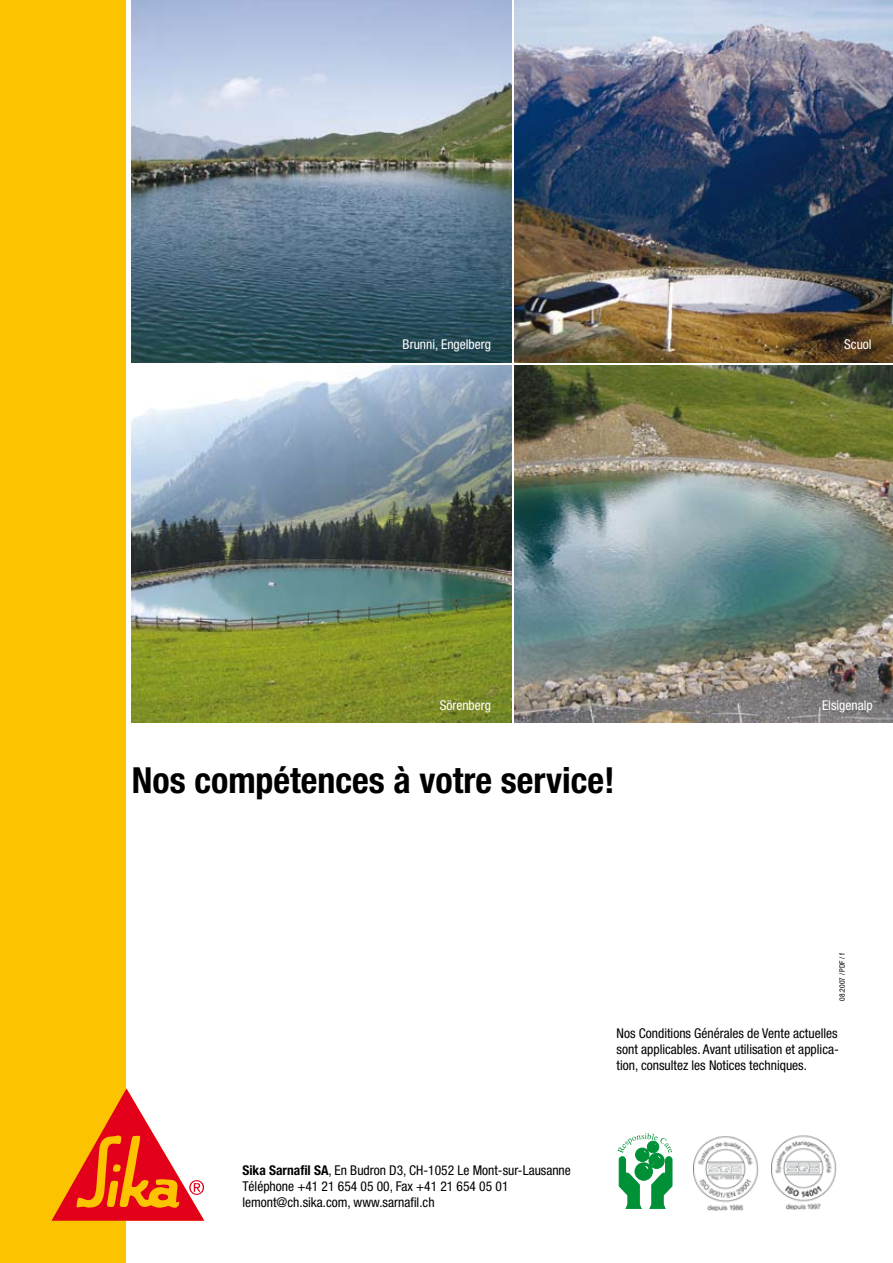
<style>
.page{position:relative;width:893px;height:1263px;background:#fff}
.page>*{position:absolute;margin:0;border:0;box-sizing:border-box;transform-origin:0 0}
.t1{font:700 condensed 36px "Helvetica Neue";color:#000}
.t2{font:condensed 13.5px/16.2px "Helvetica Neue";color:#000;text-align:justify}
.t3{font:condensed 13.5px "Helvetica Neue";color:#fff}
.t4{font:condensed 7.5px "Helvetica Neue";color:#000}
.s1{font-weight:700}
</style>
<div class="page">
<div style="left:0;top:0;width:127px;height:1263px;background:#fcc300"></div>
<svg style="left:52px;top:1088px;width:152px;height:133px"></svg>
<svg style="left:617px;top:1133px;width:55px;height:76px"></svg>
<img style="left:694px;top:1136px;width:65px;height:74px">
<img style="left:771px;top:1135px;width:66px;height:74px">
<img style="left:132px;top:0;width:379px;height:362px">
<img style="left:514px;top:0;width:379px;height:362px">
<img style="left:132px;top:366px;width:379px;height:357px">
<img style="left:514px;top:366px;width:379px;height:357px">
<p class="t3" style="left:403px;top:336px;width:90px">Brunni, Engelberg</p>
<p class="t3" style="left:844px;top:336px;width:29px">Scuol</p>
<p class="t3" style="left:440px;top:698px;width:53px">Sörenberg</p>
<p class="t3" style="left:822px;top:698px;width:52px">Elsigenalp</p>
<h1 class="t1" style="left:132px;top:759px;width:484px">Nos compétences à votre service!</h1>
<p class="t4" style="left:838px;top:1000px;width:49px;rotate:-90deg">08.2007 / PDF / f</p>
<p class="t2" style="left:242px;top:1162px;width:330px;text-align:left"><span class="s1">Sika Sarnafil SA</span>, En Budron D3, CH-1052 Le Mont-sur-Lausanne<br>Téléphone +41 21 654 05 00, Fax +41 21 654 05 01 lemont@ch.sika.com, www.sarnafil.ch</p>
<p class="t2" style="left:617px;top:1025px;width:224px">Nos Conditions Générales de Vente actuelles sont applicables. Avant utilisation et applica&shy;tion, consultez les Notices techniques.</p>
</div>
